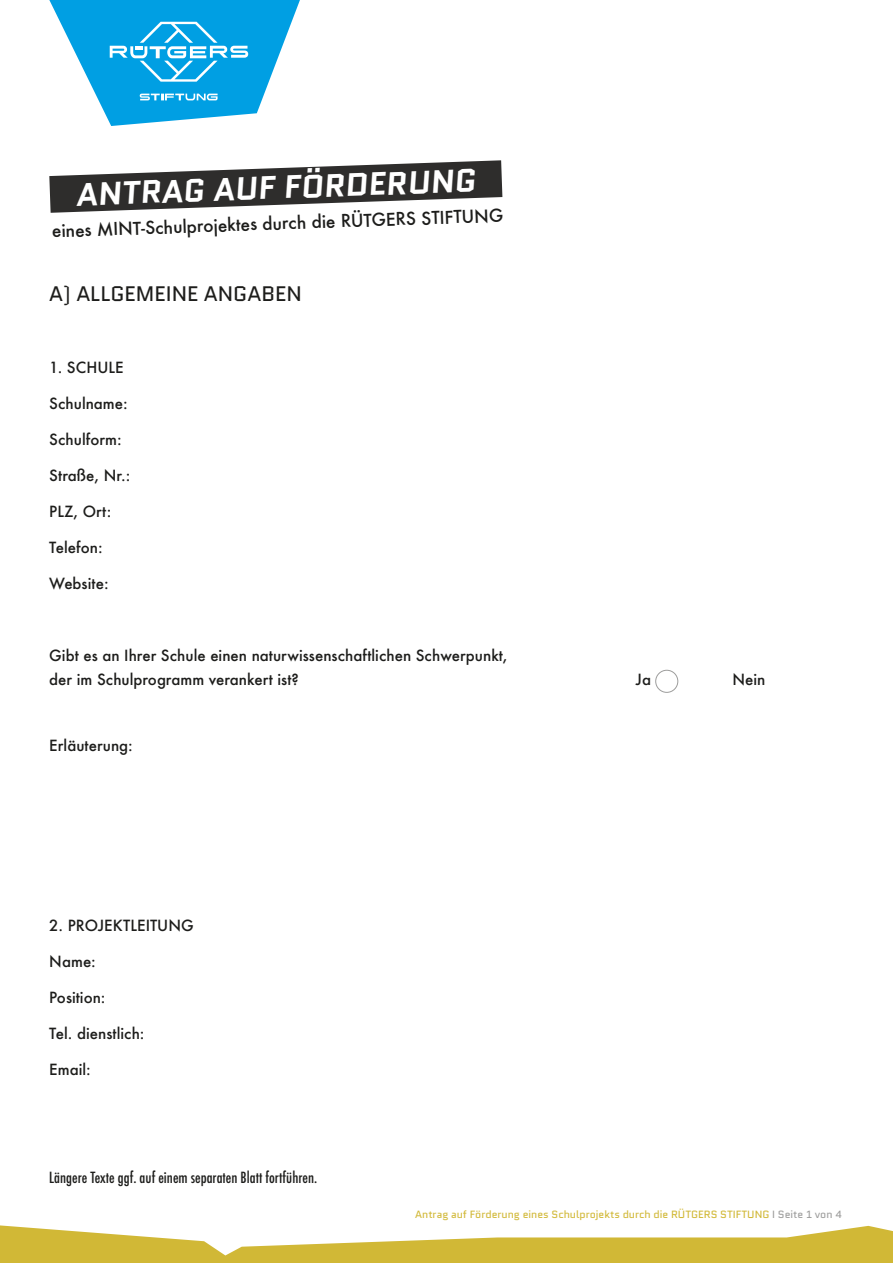
<style>
.page{position:relative;width:893px;height:1263px;background:#fff}
.page>*{position:absolute;margin:0;border:0;box-sizing:border-box;transform-origin:0 0}
.Einf__Abs{font:italic 700 32.25px "Quantico";color:#fff}
.t1{font:21px "Quantico";color:#1d1d1b}
.t2{font:500 17.25px "Futura";color:#1d1d1b}
.t3{font:500 15px "Futura";color:#1d1d1b}
.t4{font:500 condensed 15px "Futura";color:#1d1d1b}
.t5{font:10.5px "Quantico";color:#d1b836}
.s1{color:#9d9d9c}
</style>
<div class="page">
<svg style="left:49px;top:0;width:251px;height:126px"></svg>
<svg style="left:49px;top:160px;width:453px;height:53px"></svg>
<svg style="left:0;top:1225px;width:893px;height:38px"></svg>
<div style="left:655px;top:670px;width:23px;height:23px;border:1px solid #9d9d9c;border-radius:50%"></div>
<p class="Einf__Abs" style="left:75px;top:171px;width:401px;rotate:-2deg">ANTRAG AUF FÖRDERUNG</p>
<p class="t2" style="left:52px;top:219px;width:453px;rotate:-2deg">eines MINT-Schulprojektes durch die RÜTGERS STIFTUNG</p>
<p class="t1" style="left:49px;top:280px;width:254px">A) ALLGEMEINE ANGABEN</p>
<p class="t3" style="left:49px;top:357px;width:76px">1. SCHULE</p>
<p class="t3" style="left:49px;top:393px;width:80px">Schulname:</p>
<p class="t3" style="left:49px;top:429px;width:74px">Schulform:</p>
<p class="t3" style="left:49px;top:465px;width:83px">Straße, Nr.:</p>
<p class="t3" style="left:49px;top:501px;width:64px">PLZ, Ort:</p>
<p class="t3" style="left:49px;top:537px;width:55px">Telefon:</p>
<p class="t3" style="left:49px;top:573px;width:61px">Website:</p>
<p class="t3" style="left:49px;top:645px;width:460px">Gibt es an Ihrer Schule einen naturwissenschaftlichen Schwerpunkt,</p>
<p class="t3" style="left:49px;top:669px;width:251px">der im Schulprogramm verankert ist?</p>
<p class="t3" style="left:49px;top:735px;width:85px">Erläuterung:</p>
<p class="t3" style="left:49px;top:915px;width:146px">2. PROJEKTLEITUNG</p>
<p class="t3" style="left:49px;top:951px;width:48px">Name:</p>
<p class="t3" style="left:49px;top:987px;width:58px">Position:</p>
<p class="t3" style="left:49px;top:1023px;width:97px">Tel. dienstlich:</p>
<p class="t3" style="left:49px;top:1059px;width:43px">Email:</p>
<p class="t4" style="left:49px;top:1168px;width:269px">Längere Texte ggf. auf einem separaten Blatt fortführen.</p>
<p class="t3" style="left:636px;top:669px;width:17px">Ja</p>
<p class="t3" style="left:732px;top:669px;width:35px">Nein</p>
<p class="t5" style="left:415px;top:1207px;width:428px">Antrag auf Förderung eines Schulprojekts durch die RÜTGERS STIFTUNG <span class="s1">I Seite 1 von 4</span></p>
</div>
